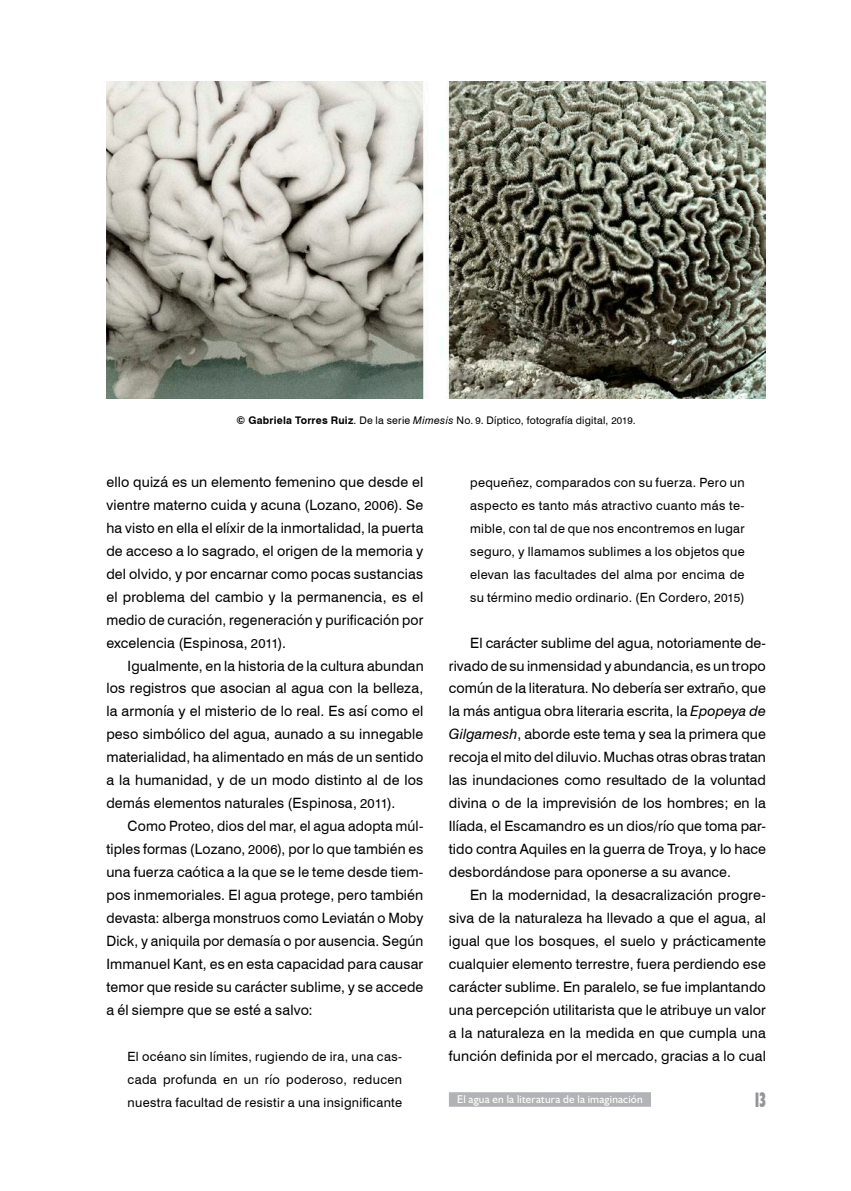
<style>
.page{position:relative;width:851px;height:1191px;background:#fff}
.page>*{position:absolute;margin:0;border:0;box-sizing:border-box;transform-origin:0 0}
.t1{font:700 condensed 21px "Humanist 521 BT Xtra";color:#939498;scale:.75 1}
.t2{font:14.25px/23px "Swiss 721 BT";letter-spacing:.01em;color:#000;text-align:justify}
.t3{font:12.75px/23px "Swiss 721 BT";letter-spacing:.025em;color:#000;text-align:justify}
.t4{font:11.25px "Humanist 521 BT";letter-spacing:.02em;color:#fff}
.t5{font:10.5px "Swiss 721 BT";letter-spacing:.02em;color:#000}
.s1{font-weight:800}
.s2{font-weight:700}
.s3{font-style:italic}
.s4{font-size:9.75px}
.s5{font-size:13.05px}
.s6{font-size:12px}
</style>
<div class="page">
<div style="left:449px;top:1092px;width:202px;height:14px;background:#b1b3b6"></div>
<img style="left:106px;top:82px;width:659px;height:316px">
<p class="t5" style="left:236px;top:413px;width:400px"><span class="s1">©</span> <span class="s2">Gabriela Torres Ruiz</span>. De la serie <span class="s3">Mimesis</span> No. <span class="s4">9</span>. Díptico, fotografía digital, <span class="s4">2019</span>.</p>
<p class="t2" style="left:106px;top:470px;width:318px">ello quizá es un elemento femenino que desde el vientre materno cuida y acuna (Lozano, <span class="s5">2006</span>). Se ha visto en ella el elíxir de la inmortalidad, la puerta de acceso a lo sagrado, el origen de la memoria y del olvido, y por encarnar como pocas sustancias el problema del cambio y la permanencia, es el medio de curación, regeneración y purificación por excelencia (Espinosa, <span class="s5">2011</span>).</p>
<p class="t2" style="left:106px;top:653px;width:319px;text-indent:21px">Igualmente, en la historia de la cultura abundan los registros que asocian al agua con la belleza, la armonía y el misterio de lo real. Es así como el peso simbólico del agua, aunado a su innegable materialidad, ha alimentado en más de un sentido a la humanidad, y de un modo distinto al de los demás elementos naturales (Espinosa, <span class="s5">2011</span>).</p>
<p class="t2" style="left:106px;top:814px;width:318px;text-indent:21px">Como Proteo, dios del mar, el agua adopta múl&shy;tiples formas (Lozano, <span class="s5">2006</span>), por lo que también es una fuerza caótica a la que se le teme desde tiem&shy;pos inmemoriales. El agua protege, pero también devasta: alberga monstruos como Leviatán o Moby Dick, y aniquila por demasía o por ausencia. Según Immanuel Kant, es en esta capacidad para causar temor que reside su carácter sublime, y se accede a él siempre que se esté a salvo:</p>
<p class="t3" style="left:128px;top:1044px;width:276px">El océano sin límites, rugiendo de ira, una cas&shy;cada profunda en un río poderoso, reducen nuestra facultad de resistir a una insignificante</p>
<p class="t3" style="left:470px;top:470px;width:276px">pequeñez, comparados con su fuerza. Pero un aspecto es tanto más atractivo cuanto más te&shy;mible, con tal de que nos encontremos en lugar seguro, y llamamos sublimes a los objetos que elevan las facultades del alma por encima de su término medio ordinario. (En Cordero, <span class="s6">2015</span>)</p>
<p class="t2" style="left:449px;top:630px;width:318px;text-indent:21px">El carácter sublime del agua, notoriamente de&shy;rivado de su inmensidad y abundancia, es un tropo común de la literatura. No debería ser extraño, que la más antigua obra literaria escrita, la <span class="s3">Epopeya de Gilgamesh</span>, aborde este tema y sea la primera que recoja el mito del diluvio. Muchas otras obras tratan las inundaciones como resultado de la voluntad divina o de la imprevisión de los hombres; en la Ilíada, el Escamandro es un dios/río que toma par&shy;tido contra Aquiles en la guerra de Troya, y lo hace desbordándose para oponerse a su avance.</p>
<p class="t2" style="left:449px;top:883px;width:318px;text-indent:21px">En la modernidad, la desacralización progre&shy;siva de la naturaleza ha llevado a que el agua, al igual que los bosques, el suelo y prácticamente cualquier elemento terrestre, fuera perdiendo ese carácter sublime. En paralelo, se fue implantando una percepción utilitarista que le atribuye un valor a la naturaleza en la medida en que cumpla una función definida por el mercado, gracias a lo cual</p>
<p class="t4" style="left:457px;top:1092px;width:187px">El agua en la literatura de la imaginación</p>
<h1 class="t1" style="left:754px;top:1086px;width:16px">13</h1>
</div>
